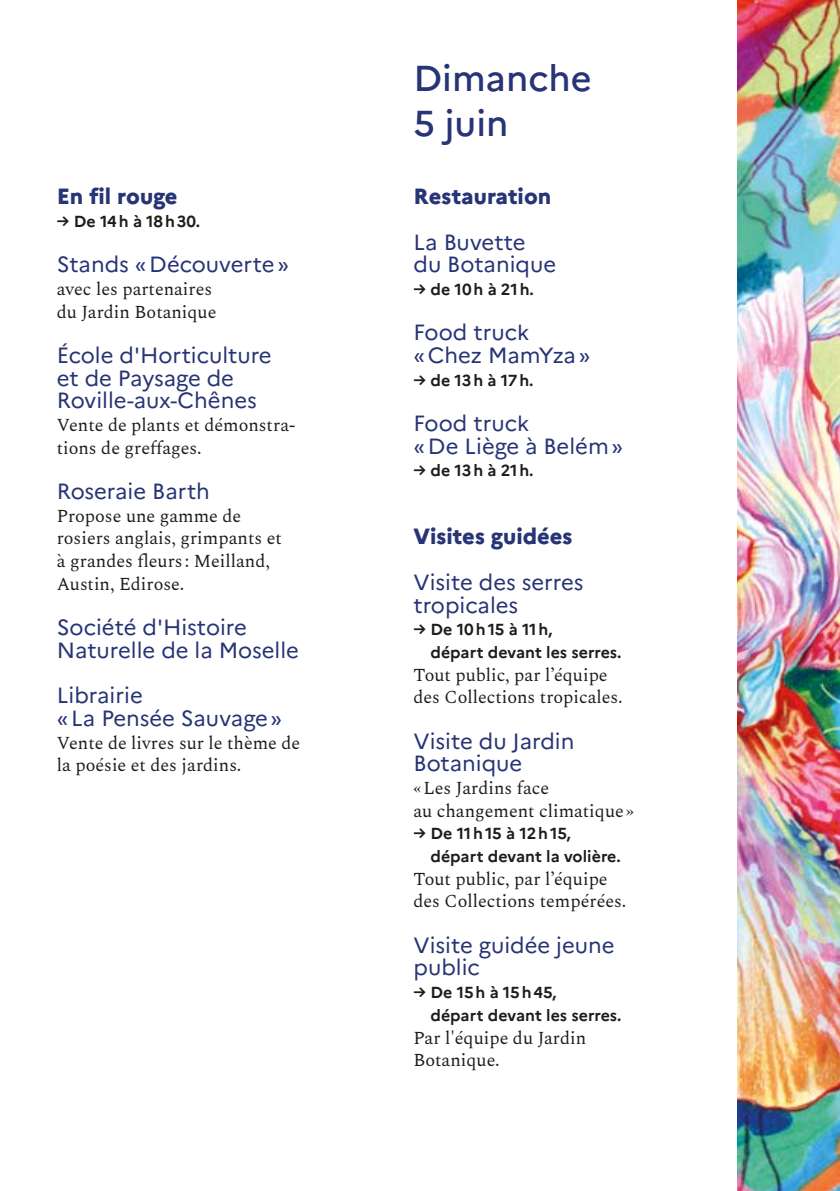
<style>
.page{position:relative;width:840px;height:1191px;background:#fff}
.page>*{position:absolute;margin:0;border:0;box-sizing:border-box;transform-origin:0 0}
.t1{font:500 36px/45.4px "Marianne";color:#273475}
.t2{font:22px/22.6px "Marianne";color:#273475}
.t3{font:800 22px "Marianne";color:#273475}
.t4{font:18px/22.6px "Spectral";color:#1d1d1b}
.t5{font:700 16px/22.6px "Marianne";color:#1d1d1b}
</style>
<div class="page">
<img style="left:737px;top:0;width:102px;height:1191px">
<h2 class="t3" style="left:57px;top:183px;width:122px">En fil rouge</h2>
<p class="t5" style="left:57px;top:210px;width:145px">→ De 14h à 18h30.</p>
<h3 class="t2" style="left:57px;top:253px;width:234px">Stands «Découverte»</h3>
<p class="t4" style="left:57px;top:276px;width:161px">avec les partenaires du Jardin Botanique</p>
<h3 class="t2" style="left:57px;top:344px;width:216px">École d'Horticulture et de Paysage de<br>Roville-aux-Chênes</h3>
<p class="t4" style="left:57px;top:412px;width:240px">Vente de plants et démonstra&shy;tions de greffages.</p>
<h3 class="t2" style="left:57px;top:480px;width:155px">Roseraie Barth</h3>
<p class="t4" style="left:57px;top:503px;width:226px">Propose une gamme de rosiers anglais, grimpants et à grandes fleurs : Meilland,<br>Austin, Edirose.</p>
<h3 class="t2" style="left:57px;top:616px;width:243px">Société d'Histoire<br>Naturelle de la Moselle</h3>
<h3 class="t2" style="left:57px;top:684px;width:227px">Librairie<br>«La Pensée Sauvage»</h3>
<p class="t4" style="left:57px;top:730px;width:245px">Vente de livres sur le thème de la poésie et des jardins.</p>
<h1 class="t1" style="left:413px;top:55px;width:179px">Dimanche<br>5 juin</h1>
<h2 class="t3" style="left:413px;top:183px;width:139px">Restauration</h2>
<h3 class="t2" style="left:413px;top:230px;width:144px">La Buvette du Botanique</h3>
<p class="t5" style="left:413px;top:278px;width:122px">→ de 10h à 21h.</p>
<h3 class="t2" style="left:413px;top:321px;width:178px">Food truck «Chez MamYza»</h3>
<p class="t5" style="left:413px;top:368px;width:121px">→ de 13h à 17h.</p>
<h3 class="t2" style="left:413px;top:412px;width:211px">Food truck<br>«De Liège à Belém»</h3>
<p class="t5" style="left:413px;top:459px;width:121px">→ de 13h à 21h.</p>
<h2 class="t3" style="left:413px;top:523px;width:160px">Visites guidées</h2>
<h3 class="t2" style="left:413px;top:570px;width:171px">Visite des serres tropicales</h3>
<p class="t5" style="left:430px;top:618px;width:192px;text-indent:-17px">→ De 10h15 à 11h,<br>départ devant les serres.</p>
<p class="t4" style="left:413px;top:662px;width:210px">Tout public, par l’équipe des Collections tropicales.</p>
<h3 class="t2" style="left:413px;top:729px;width:162px">Visite du Jardin<br>Botanique</h3>
<p class="t4" style="left:413px;top:775px;width:222px">« Les Jardins face<br>au changement climatique »</p>
<p class="t5" style="left:430px;top:822px;width:192px;text-indent:-17px">→ De 11h15 à 12h15, départ devant la volière.</p>
<p class="t4" style="left:413px;top:866px;width:214px">Tout public, par l’équipe des Collections tempérées.</p>
<h3 class="t2" style="left:413px;top:933px;width:202px">Visite guidée jeune public</h3>
<p class="t5" style="left:430px;top:981px;width:192px;text-indent:-17px">→ De 15h à 15h45,<br>départ devant les serres.</p>
<p class="t4" style="left:413px;top:1025px;width:174px">Par l'équipe du Jardin<br>Botanique.</p>
</div>
